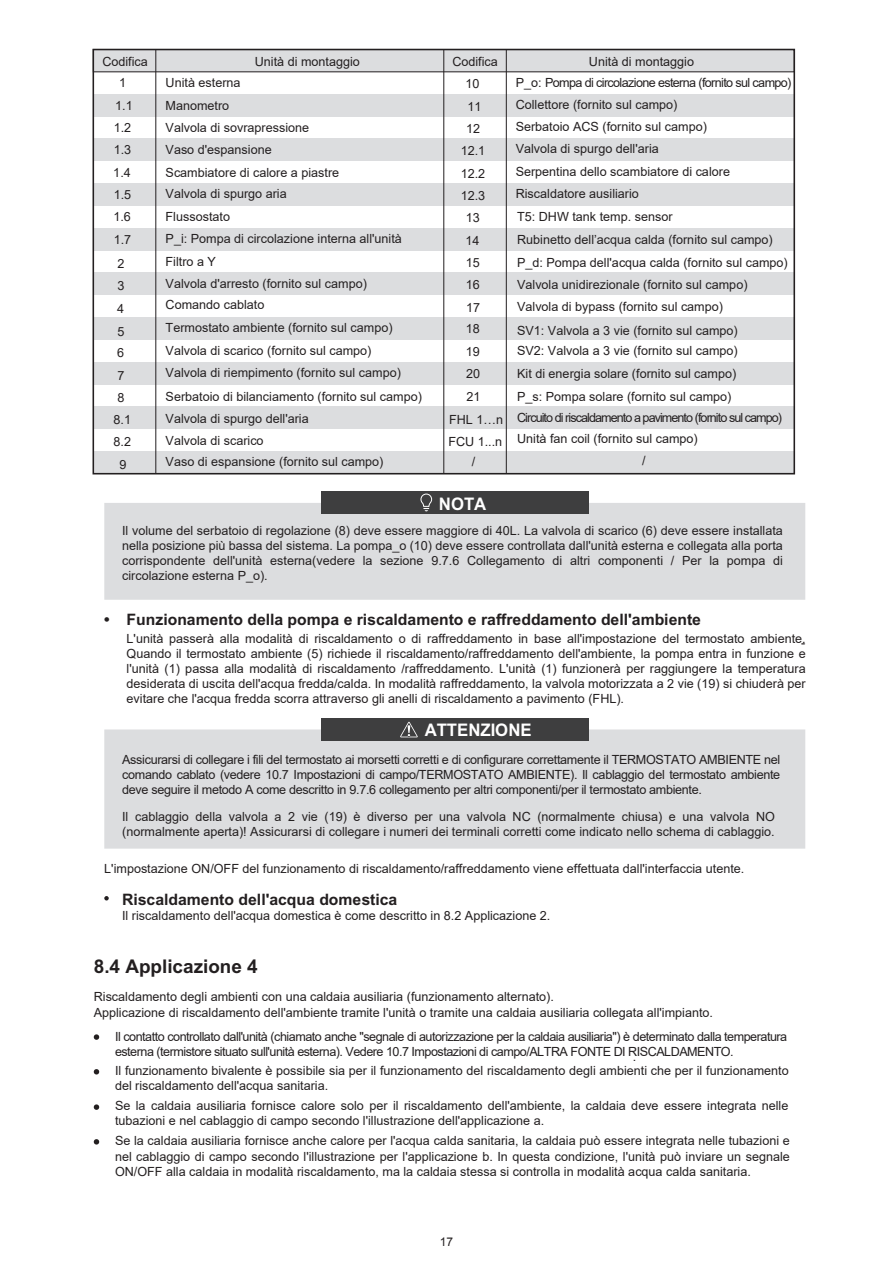
<style>
.page{position:relative;width:893px;height:1263px;background:#fff}
.page>*{position:absolute;margin:0;border:0;box-sizing:border-box;transform-origin:0 0}
.t1{font:700 18.9px "Arial";color:#231f20}
.t2{font:700 17.25px "Arial";color:#fff}
.t3{font:700 15.75px "Arial";color:#231f20}
.t4{font:12.6px/22.2px "Arial";color:#231f20}
.t5{font:12.6px/15.1px "Arial";letter-spacing:-.04em;color:#231f20}
.t6{font:12.6px/21.8px "Arial";letter-spacing:-.075em;color:#231f20}
.t7{font:12px "Arial";color:#231f20}
</style>
<div class="page">
<div style="left:104px;top:503px;width:701px;height:97px;background:#dcdddf"></div>
<div style="left:321px;top:492px;width:268px;height:22px;background:#3e3e3f"></div>
<svg style="left:420px;top:493px;width:12px;height:18px"></svg>
<svg style="left:104px;top:896px;width:5px;height:4px"></svg>
<div style="left:104px;top:729px;width:701px;height:120px;background:#dcdddf"></div>
<div style="left:321px;top:718px;width:268px;height:23px;background:#3e3e3f"></div>
<svg style="left:400px;top:722px;width:18px;height:15px"></svg>
<div style="left:93px;top:50px;width:701px;height:22px;background:#dcdddf"></div>
<div style="left:93px;top:94px;width:701px;height:22px;background:#dcdddf"></div>
<div style="left:93px;top:139px;width:701px;height:22px;background:#dcdddf"></div>
<div style="left:93px;top:183px;width:701px;height:23px;background:#dcdddf"></div>
<div style="left:93px;top:228px;width:701px;height:22px;background:#dcdddf"></div>
<div style="left:93px;top:273px;width:701px;height:22px;background:#dcdddf"></div>
<div style="left:93px;top:317px;width:701px;height:23px;background:#dcdddf"></div>
<div style="left:93px;top:362px;width:701px;height:22px;background:#dcdddf"></div>
<div style="left:93px;top:407px;width:701px;height:22px;background:#dcdddf"></div>
<div style="left:93px;top:451px;width:701px;height:23px;background:#dcdddf"></div>
<hr style="left:156px;top:50px;width:1px;height:424px;background:#231f20">
<hr style="left:444px;top:50px;width:1px;height:424px;background:#231f20">
<hr style="left:506px;top:50px;width:1px;height:424px;background:#231f20">
<div style="left:93px;top:49px;width:702px;height:425px;border:2px solid #231f20"></div>
<svg style="left:94px;top:1034px;width:5px;height:6px"></svg>
<svg style="left:94px;top:1069px;width:5px;height:5px"></svg>
<svg style="left:94px;top:1104px;width:5px;height:6px"></svg>
<svg style="left:94px;top:1139px;width:5px;height:5px"></svg>
<p class="t4" style="left:102px;top:51px;width:47px">Codifica</p>
<p class="t4" style="left:255px;top:50px;width:107px">Unità di montaggio</p>
<p class="t4" style="left:452px;top:51px;width:47px">Codifica</p>
<p class="t4" style="left:589px;top:50px;width:107px">Unità di montaggio</p>
<p class="t4" style="left:166px;top:72px;width:238px">Unità esterna<br>Manometro<br>Valvola di sovrapressione<br>Vaso d'espansione<br>Scambiatore di calore a piastre<br>Valvola di spurgo aria<br>Flussostato<br>P_i: Pompa di circolazione interna all'unità<br>Filtro a Y<br>Valvola d'arresto (fornito sul campo)<br>Comando cablato</p>
<p class="t4" style="left:516px;top:72px;width:277px">P_o: Pompa di circolazione esterna (fornito sul campo)<br>Collettore (fornito sul campo)<br>Serbatoio ACS (fornito sul campo)<br>Valvola di spurgo dell'aria<br>Serpentina dello scambiatore di calore Riscaldatore ausiliario</p>
<p class="t4" style="left:517px;top:228px;width:272px">Rubinetto dell’acqua calda (fornito sul campo)<br>P_d: Pompa dell'acqua calda (fornito sul campo)<br>Valvola unidirezionale (fornito sul campo)<br>Valvola di bypass (fornito sul campo)</p>
<p class="t4" style="left:517px;top:319px;width:222px">SV1: Valvola a 3 vie (fornito sul campo)</p>
<p class="t4" style="left:517px;top:362px;width:221px">Kit di energia solare (fornito sul campo)<br>P_s: Pompa solare (fornito sul campo)</p>
<p class="t6" style="left:517px;top:406px;width:266px">Circuito di riscaldamento a pavimento (fornito sul campo)<br>Unità fan coil (fornito sul campo)</p>
<p class="t4" style="left:113px;top:72px;width:21px;text-align:center">1<br>1.1<br>1.2<br>1.3<br>1.4<br>1.5<br>1.6<br>1.7</p>
<p class="t4" style="left:117px;top:252px;width:9px">2<br>3</p>
<p class="t4" style="left:465px;top:73px;width:18px">10<br>11</p>
<p class="t4" style="left:461px;top:117px;width:26px;text-align:center">12<br>12.1<br>12.2<br>12.3<br>13<br>14<br>15<br>16</p>
<p class="t4" style="left:466px;top:318px;width:16px">18</p>
<p class="t4" style="left:517px;top:206px;width:157px">T5: DHW tank temp. sensor</p>
<p class="t4" style="left:466px;top:296px;width:16px">17</p>
<p class="t4" style="left:117px;top:297px;width:9px;line-height:23.2px">4<br>5</p>
<p class="t4" style="left:166px;top:317px;width:228px">Termostato ambiente (fornito sul campo)</p>
<p class="t4" style="left:517px;top:339px;width:222px">SV2: Valvola a 3 vie (fornito sul campo)</p>
<p class="t4" style="left:166px;top:339px;width:258px;line-height:22.8px">Valvola di scarico (fornito sul campo)<br>Valvola di riempimento (fornito sul campo)<br>Serbatoio di bilanciamento (fornito sul campo)</p>
<p class="t4" style="left:466px;top:340px;width:16px">19</p>
<p class="t4" style="left:114px;top:342px;width:19px;text-align:center">6<br>7<br>8<br>8.1<br>8.2<br>9</p>
<p class="t4" style="left:466px;top:363px;width:16px">20<br>21</p>
<p class="t4" style="left:166px;top:407px;width:145px">Valvola di spurgo dell'aria<br>Valvola di scarico</p>
<p class="t4" style="left:449px;top:408px;width:55px">FHL 1…n</p>
<p class="t4" style="left:448px;top:430px;width:55px">FCU 1...n</p>
<p class="t4" style="left:472px;top:451px;width:5px">/</p>
<p class="t4" style="left:642px;top:449px;width:5px">/</p>
<p class="t4" style="left:166px;top:450px;width:219px">Vaso di espansione (fornito sul campo)</p>
<h2 class="t2" style="left:439px;top:493px;width:49px">NOTA</h2>
<p class="t4" style="left:122px;top:522px;width:662px;line-height:15.1px;text-align:justify">Il volume del serbatoio di regolazione (8) deve essere maggiore di 40L. La valvola di scarico (6) deve essere installata nella posizione più bassa del sistema. La pompa_o (10) deve essere controllata dall'unità esterna e collegata alla porta corrispondente dell'unità esterna(vedere la sezione 9.7.6 Collegamento di altri componenti / Per la pompa di circolazione esterna P_o).</p>
<p class="t3" style="left:104px;top:610px;width:598px">• Funzionamento della pompa e riscaldamento e raffreddamento dell'ambiente</p>
<p class="t4" style="left:127px;top:631px;width:681px;line-height:15.1px;text-align:justify">L'unità passerà alla modalità di riscaldamento o di raffreddamento in base all'impostazione del termostato ambiente.<br>Quando il termostato ambiente (5) richiede il riscaldamento/raffreddamento dell'ambiente, la pompa entra in funzione e l'unità (1) passa alla modalità di riscaldamento /raffreddamento. L'unità (1) funzionerà per raggiungere la temperatura desiderata di uscita dell'acqua fredda/calda. In modalità raffreddamento, la valvola motorizzata a 2 vie (19) si chiuderà per evitare che l'acqua fredda scorra attraverso gli anelli di riscaldamento a pavimento (FHL).</p>
<p class="t4" style="left:801px;top:632px;width:6px">-</p>
<h2 class="t2" style="left:425px;top:719px;width:108px">ATTENZIONE</h2>
<p class="t4" style="left:122px;top:751px;width:660px;line-height:15.1px;text-align:justify">Assicurarsi di collegare i fili del termostato ai morsetti corretti e di configurare correttamente il TERMOSTATO AMBIENTE nel comando cablato (vedere 10.7 Impostazioni di campo/TERMOSTATO AMBIENTE). Il cablaggio del termostato ambiente deve seguire il metodo A come descritto in 9.7.6 collegamento per altri componenti/per il termostato ambiente.</p>
<p class="t4" style="left:122px;top:808px;width:654px;line-height:15.1px">Il cablaggio della valvola a 2 vie (19) è diverso per una valvola NC (normalmente chiusa) e una valvola NO (normalmente aperta)! Assicurarsi di collegare i numeri dei terminali corretti come indicato nello schema di cablaggio.</p>
<p class="t4" style="left:104px;top:857px;width:642px">L'impostazione ON/OFF del funzionamento di riscaldamento/raffreddamento viene effettuata dall'interfaccia utente.</p>
<p class="t3" style="left:122px;top:890px;width:277px">Riscaldamento dell'acqua domestica</p>
<p class="t4" style="left:122px;top:905px;width:430px">Il riscaldamento dell'acqua domestica è come descritto in 8.2 Applicazione 2.</p>
<h1 class="t1" style="left:94px;top:955px;width:165px">8.4 Applicazione 4</h1>
<p class="t4" style="left:94px;top:989px;width:621px;line-height:15.1px">Riscaldamento degli ambienti con una caldaia ausiliaria (funzionamento alternato).<br>Applicazione di riscaldamento dell'ambiente tramite l'unità o tramite una caldaia ausiliaria collegata all'impianto.</p>
<p class="t5" style="left:115px;top:1028px;width:674px">Il contatto controllato dall'unità (chiamato anche "segnale di autorizzazione per la caldaia ausiliaria") è determinato dalla temperatura esterna (termistore situato sull'unità esterna). Vedere 10.7 Impostazioni di campo/ALTRA FONTE DI RISCALDAMENTO.</p>
<p class="t4" style="left:115px;top:1063px;width:675px;line-height:15.1px">Il funzionamento bivalente è possibile sia per il funzionamento del riscaldamento degli ambienti che per il funzionamento del riscaldamento dell'acqua sanitaria.</p>
<p class="t4" style="left:115px;top:1098px;width:675px;line-height:15.1px">Se la caldaia ausiliaria fornisce calore solo per il riscaldamento dell'ambiente, la caldaia deve essere integrata nelle tubazioni e nel cablaggio di campo secondo l'illustrazione dell'applicazione a.</p>
<p class="t4" style="left:115px;top:1133px;width:676px;line-height:15.1px;text-align:justify">Se la caldaia ausiliaria fornisce anche calore per l'acqua calda sanitaria, la caldaia può essere integrata nelle tubazioni e nel cablaggio di campo secondo l'illustrazione per l'applicazione b. In questa condizione, l'unità può inviare un segnale ON/OFF alla caldaia in modalità riscaldamento, ma la caldaia stessa si controlla in modalità acqua calda sanitaria.</p>
<p class="t4" style="left:633px;top:1046px;width:5px">.</p>
<p class="t7" style="left:440px;top:1234px;width:15px">17</p>
</div>
